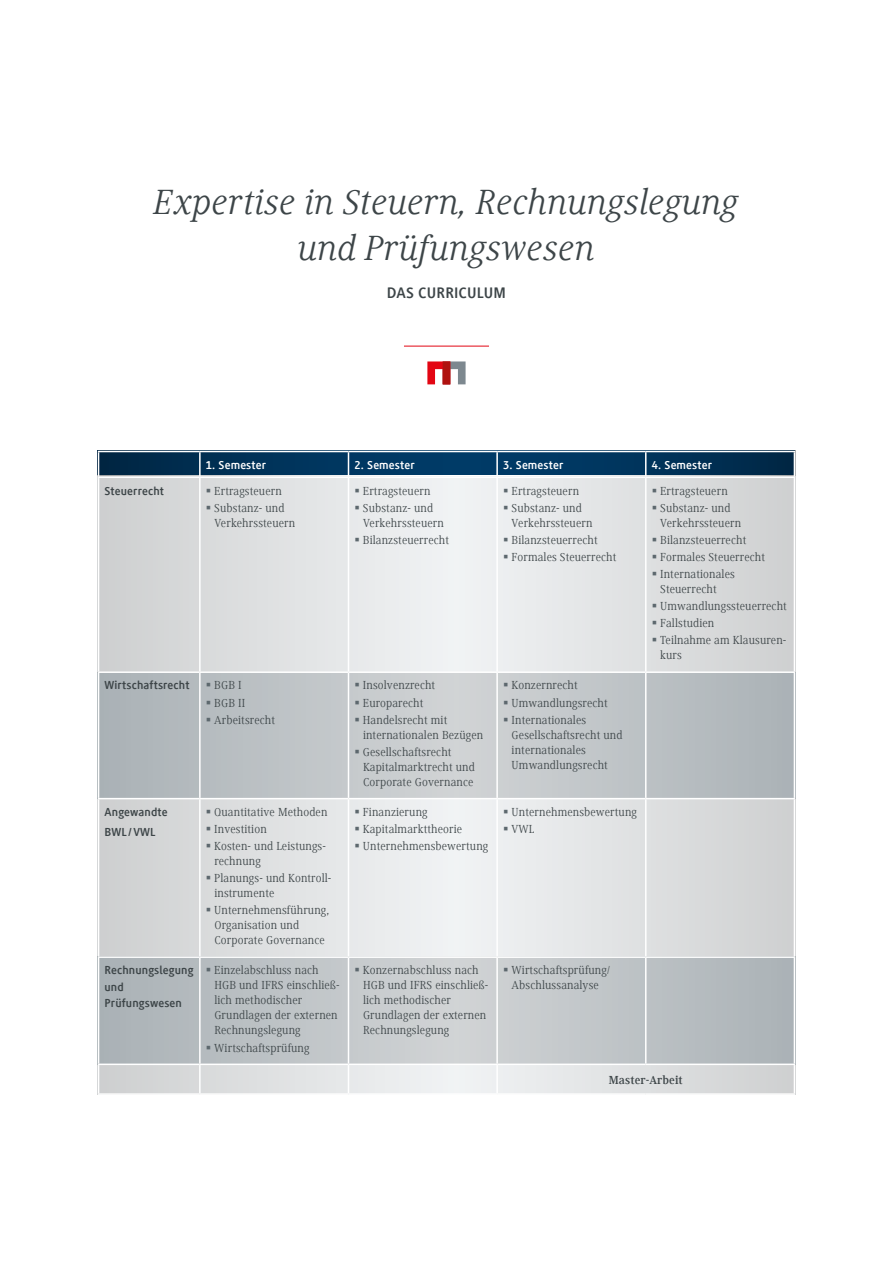
<style>
.page{position:relative;width:893px;height:1263px;background:#fff}
.page>*{position:absolute;margin:0;border:0;box-sizing:border-box;transform-origin:0 0}
.t1{font:italic 36px/45.8px "Generis Serif Com";letter-spacing:.01em;color:#3d4548;text-align:center}
.t2{font:700 15.75px "Generis Simple Com";letter-spacing:.01em;color:#3d4548}
.t3{font:12px/17.1px "Generis Serif Com";letter-spacing:.01em;color:#3d4548}
.t4{font:700 12px/16.5px "Generis Simple Com";letter-spacing:.01em;color:#3d4548}
.t5{font:700 12px "Generis Simple Com";letter-spacing:.01em;color:#fff}
.t6{font:700 12px "Generis Serif Com";letter-spacing:.01em;color:#3d4548}
</style>
<div class="page">
<hr style="left:404px;top:346px;width:85px;height:1px;background:#e30613">
<svg style="left:427px;top:361px;width:39px;height:23px"></svg>
<svg style="left:99px;top:673px;width:695px;height:125px;background:#bdc2c5"></svg>
<svg style="left:99px;top:958px;width:695px;height:105px;background:#bdc2c5"></svg>
<svg style="left:99px;top:475px;width:695px;height:196px;background:#dfe1e2"></svg>
<svg style="left:99px;top:799px;width:695px;height:157px;background:#dfe1e2"></svg>
<svg style="left:99px;top:1065px;width:695px;height:28px;background:#dfe1e2"></svg>
<svg style="left:99px;top:452px;width:695px;height:23px;background:#03355b"></svg>
<hr style="left:199px;top:452px;width:2px;height:24px;background:#fff">
<svg style="left:348px;top:452px;width:1px;height:24px"></svg>
<hr style="left:496px;top:452px;width:2px;height:24px;background:#fff">
<svg style="left:645px;top:452px;width:1px;height:24px"></svg>
<hr style="left:98px;top:476px;width:102px;height:2px;background:#fff">
<hr style="left:200px;top:476px;width:148px;height:2px;background:#fff">
<hr style="left:199px;top:478px;width:2px;height:193px;background:#fff">
<hr style="left:348px;top:476px;width:149px;height:2px;background:#fff">
<hr style="left:348px;top:478px;width:1px;height:193px;background:#fff">
<hr style="left:497px;top:476px;width:149px;height:2px;background:#fff">
<hr style="left:496px;top:478px;width:2px;height:193px;background:#fff">
<hr style="left:646px;top:476px;width:149px;height:2px;background:#fff">
<hr style="left:645px;top:478px;width:1px;height:193px;background:#fff">
<hr style="left:199px;top:673px;width:2px;height:125px;background:#fff">
<hr style="left:348px;top:673px;width:1px;height:125px;background:#fff">
<hr style="left:496px;top:673px;width:2px;height:125px;background:#fff">
<hr style="left:645px;top:673px;width:1px;height:125px;background:#fff">
<hr style="left:199px;top:799px;width:2px;height:157px;background:#fff">
<hr style="left:348px;top:799px;width:1px;height:157px;background:#fff">
<hr style="left:496px;top:799px;width:2px;height:157px;background:#fff">
<hr style="left:645px;top:799px;width:1px;height:157px;background:#fff">
<hr style="left:199px;top:958px;width:2px;height:105px;background:#fff">
<hr style="left:348px;top:958px;width:1px;height:105px;background:#fff">
<hr style="left:496px;top:958px;width:2px;height:105px;background:#fff">
<hr style="left:645px;top:958px;width:1px;height:105px;background:#fff">
<hr style="left:199px;top:1065px;width:2px;height:28px;background:#fff">
<svg style="left:348px;top:1065px;width:1px;height:28px"></svg>
<hr style="left:496px;top:1065px;width:2px;height:28px;background:#fff">
<svg style="left:207px;top:488px;width:3px;height:4px"></svg>
<svg style="left:207px;top:505px;width:3px;height:4px"></svg>
<svg style="left:355px;top:488px;width:4px;height:4px"></svg>
<svg style="left:355px;top:505px;width:4px;height:4px"></svg>
<svg style="left:355px;top:538px;width:4px;height:3px"></svg>
<svg style="left:504px;top:488px;width:4px;height:4px"></svg>
<svg style="left:504px;top:505px;width:4px;height:4px"></svg>
<svg style="left:504px;top:538px;width:4px;height:3px"></svg>
<svg style="left:504px;top:555px;width:4px;height:3px"></svg>
<svg style="left:653px;top:488px;width:3px;height:4px"></svg>
<svg style="left:653px;top:505px;width:3px;height:4px"></svg>
<svg style="left:653px;top:604px;width:3px;height:4px"></svg>
<svg style="left:653px;top:621px;width:3px;height:4px"></svg>
<svg style="left:653px;top:638px;width:3px;height:4px"></svg>
<svg style="left:207px;top:683px;width:3px;height:4px"></svg>
<svg style="left:207px;top:700px;width:3px;height:4px"></svg>
<svg style="left:207px;top:717px;width:3px;height:4px"></svg>
<svg style="left:355px;top:683px;width:4px;height:4px"></svg>
<svg style="left:355px;top:700px;width:4px;height:4px"></svg>
<svg style="left:355px;top:717px;width:4px;height:4px"></svg>
<svg style="left:355px;top:750px;width:4px;height:3px"></svg>
<svg style="left:504px;top:683px;width:4px;height:4px"></svg>
<svg style="left:504px;top:700px;width:4px;height:4px"></svg>
<svg style="left:504px;top:717px;width:4px;height:4px"></svg>
<svg style="left:207px;top:876px;width:3px;height:4px"></svg>
<svg style="left:207px;top:908px;width:3px;height:4px"></svg>
<svg style="left:355px;top:810px;width:4px;height:3px"></svg>
<svg style="left:355px;top:827px;width:4px;height:3px"></svg>
<svg style="left:355px;top:844px;width:4px;height:3px"></svg>
<svg style="left:504px;top:810px;width:4px;height:3px"></svg>
<svg style="left:504px;top:827px;width:4px;height:3px"></svg>
<svg style="left:207px;top:968px;width:3px;height:4px"></svg>
<svg style="left:207px;top:1045px;width:3px;height:4px"></svg>
<svg style="left:355px;top:968px;width:4px;height:4px"></svg>
<svg style="left:504px;top:968px;width:4px;height:4px"></svg>
<h1 class="t1" style="left:154px;top:179px;width:586px">Expertise in Steuern, Rechnungslegung und Prüfungswesen</h1>
<h2 class="t2" style="left:387px;top:284px;width:121px">Das Curriculum</h2>
<p class="t5" style="left:206px;top:458px;width:62px">1. Semester</p>
<p class="t5" style="left:354px;top:458px;width:62px">2. Semester</p>
<p class="t5" style="left:503px;top:458px;width:62px">3. Semester</p>
<p class="t5" style="left:652px;top:458px;width:62px">4. Semester</p>
<p class="t4" style="left:105px;top:482px;width:61px">Steuerrecht</p>
<p class="t3" style="left:214px;top:482px;width:72px">Ertragsteuern<br>Substanz- und</p>
<p class="t3" style="left:214px;top:514px;width:82px">Verkehrssteuern</p>
<p class="t3" style="left:363px;top:482px;width:72px">Ertragsteuern<br>Substanz- und</p>
<p class="t3" style="left:363px;top:514px;width:88px">Verkehrssteuern<br>Bilanzsteuerrecht</p>
<p class="t3" style="left:511px;top:482px;width:72px">Ertragsteuern<br>Substanz- und</p>
<p class="t3" style="left:511px;top:514px;width:106px">Verkehrssteuern<br>Bilanzsteuerrecht<br>Formales Steuerrecht</p>
<p class="t4" style="left:105px;top:677px;width:87px">Wirtschaftsrecht</p>
<p class="t3" style="left:214px;top:677px;width:62px">BGB I<br>BGB II<br>Arbeitsrecht</p>
<p class="t3" style="left:363px;top:677px;width:86px">Insolvenzrecht<br>Europarecht<br>Handelsrecht mit</p>
<p class="t3" style="left:363px;top:726px;width:122px">internationalen Bezügen<br>Gesellschaftsrecht</p>
<p class="t3" style="left:363px;top:759px;width:113px;line-height:15px">Kapitalmarktrecht und<br>Corporate Governance</p>
<p class="t3" style="left:511px;top:677px;width:98px">Konzernrecht<br>Umwandlungsrecht<br>Internationales</p>
<p class="t3" style="left:512px;top:727px;width:112px;line-height:15px">Gesellschaftsrecht und internationales<br>Umwandlungsrecht</p>
<p class="t4" style="left:105px;top:802px;width:65px;line-height:20.5px">Angewandte<br>BWL / VWL</p>
<p class="t3" style="left:214px;top:803px;width:115px">Quantitative Methoden<br>Investition<br>Kosten- und Leistungs-</p>
<p class="t3" style="left:214px;top:853px;width:118px">rechnung<br>Planungs- und Kontroll-</p>
<p class="t3" style="left:214px;top:885px;width:117px">instrumente<br>Unternehmensführung,</p>
<p class="t3" style="left:214px;top:918px;width:112px;line-height:15px">Organisation und<br>Corporate Governance</p>
<p class="t3" style="left:363px;top:803px;width:127px">Finanzierung<br>Kapitalmarkttheorie<br>Unternehmensbewertung</p>
<p class="t3" style="left:511px;top:803px;width:127px">Unternehmensbewertung<br>VWL</p>
<p class="t3" style="left:660px;top:482px;width:72px">Ertragsteuern<br>Substanz- und</p>
<p class="t3" style="left:660px;top:514px;width:106px">Verkehrssteuern<br>Bilanzsteuerrecht<br>Formales Steuerrecht<br>Internationales</p>
<p class="t3" style="left:660px;top:580px;width:128px">Steuerrecht<br>Umwandlungssteuerrecht<br>Fallstudien<br>Teilnahme am Klausuren-</p>
<p class="t3" style="left:660px;top:647px;width:23px">kurs</p>
<p class="t4" style="left:105px;top:962px;width:91px">Rechnungslegung und<br>Prüfungswesen</p>
<p class="t3" style="left:214px;top:963px;width:127px;line-height:15px">Einzelabschluss nach<br>HGB und IFRS einschließ&shy;lich methodischer<br>Grundlagen der externen<br>Rechnungslegung</p>
<p class="t3" style="left:214px;top:1039px;width:97px">Wirtschaftsprüfung</p>
<p class="t3" style="left:363px;top:963px;width:127px;line-height:15px">Konzernabschluss nach<br>HGB und IFRS einschließ&shy;lich methodischer<br>Grundlagen der externen<br>Rechnungslegung</p>
<p class="t3" style="left:511px;top:963px;width:100px;line-height:15px">Wirtschaftsprüfung/<br>Abschlussanalyse</p>
<p class="t6" style="left:609px;top:1073px;width:75px">Master-Arbeit</p>
</div>
